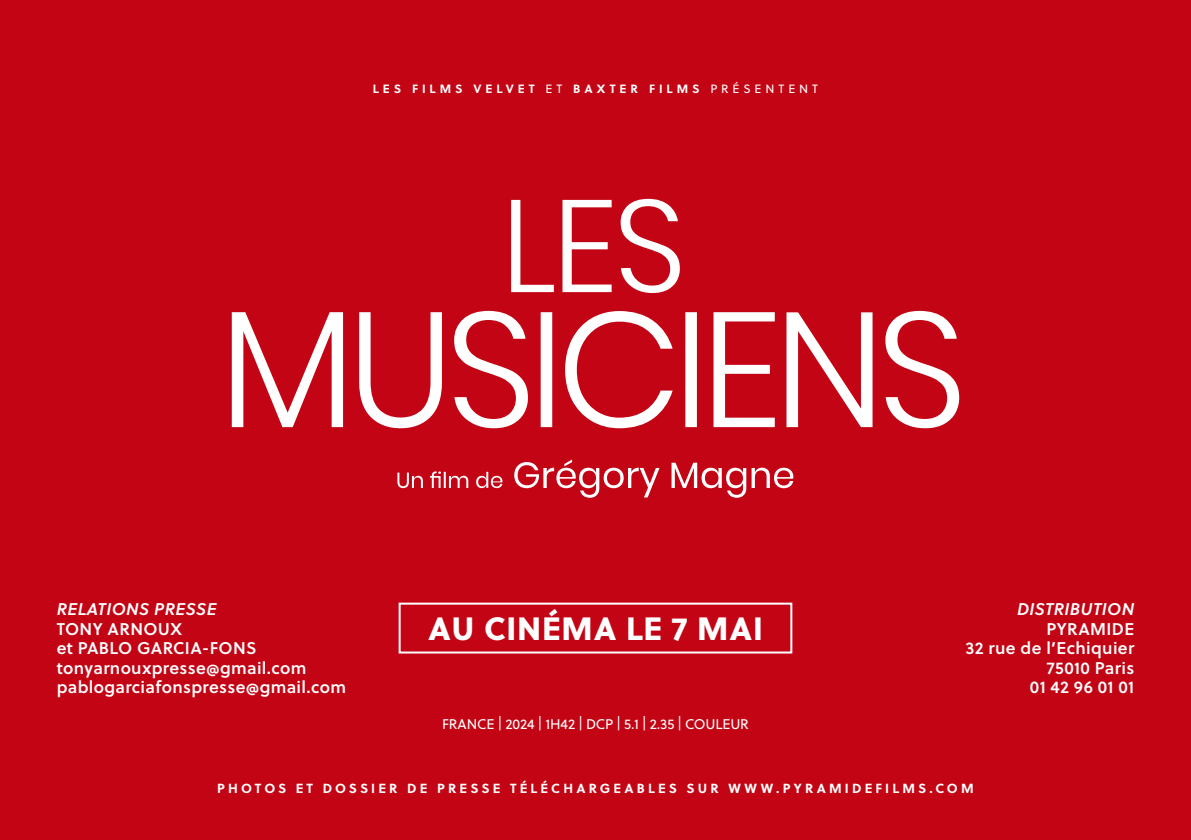
<style>
.page{position:relative;width:1191px;height:840px;background:#fff}
.page>*{position:absolute;margin:0;border:0;box-sizing:border-box;transform-origin:0 0}
.t1{font:32.2px "Soleil Xb";letter-spacing:.025em;color:#fff}
.t2{font:17px "Soleil Sb";letter-spacing:.02em;color:#fff}
.t3{font:italic 17px "Soleil Sb";letter-spacing:.02em;color:#fff}
.t4{font:14px "Soleil";letter-spacing:-.01em;color:#fff}
.t5{font:700 13.2px "Soleil";letter-spacing:.24em;color:#fff}
.t6{font:700 12px "Soleil";letter-spacing:.33em;color:#fff}
.s1{font-weight:400}
</style>
<div class="page">
<div style="left:0;top:0;width:1191px;height:839px;background:#c30414"></div>
<div style="left:398px;top:602px;width:394px;height:51px;border:2px solid #fff"></div>
<svg style="left:511px;top:199px;width:169px;height:94px"></svg>
<svg style="left:232px;top:311px;width:727px;height:117px"></svg>
<svg style="left:397px;top:459px;width:396px;height:38px"></svg>
<p class="t6" style="left:373px;top:79px;width:447px">LES FILMS VELVET <span class="s1">ET</span> BAXTER FILMS <span class="s1">PRÉSENTENT</span></p>
<p class="t3" style="left:57px;top:596px;width:161px">RELATIONS PRESSE</p>
<p class="t2" style="left:57px;top:615px;width:127px">TONY ARNOUX</p>
<p class="t2" style="left:57px;top:634px;width:201px">et PABLO GARCIA-FONS</p>
<p class="t2" style="left:57px;top:654px;width:251px">tonyarnouxpresse@gmail.com</p>
<p class="t2" style="left:57px;top:673px;width:291px">pablogarciafonspresse@gmail.com</p>
<p class="t1" style="left:428px;top:603px;width:336px">AU CINÉMA LE 7 MAI</p>
<p class="t4" style="left:442px;top:713px;width:308px">FRANCE | 2024 | 1H42 | DCP | 5.1 | 2.35 | COULEUR</p>
<p class="t3" style="left:1017px;top:596px;width:119px">DISTRIBUTION</p>
<p class="t2" style="left:1046px;top:615px;width:89px">PYRAMIDE</p>
<p class="t2" style="left:965px;top:634px;width:170px">32 rue de l’Echiquier</p>
<p class="t2" style="left:1047px;top:654px;width:89px">75010 Paris</p>
<p class="t2" style="left:1030px;top:673px;width:106px">01 42 96 01 01</p>
<p class="t5" style="left:217px;top:778px;width:758px">PHOTOS ET DOSSIER DE PRESSE TÉLÉCHARGEABLES SUR WWW.PYRAMIDEFILMS.COM</p>
</div>
